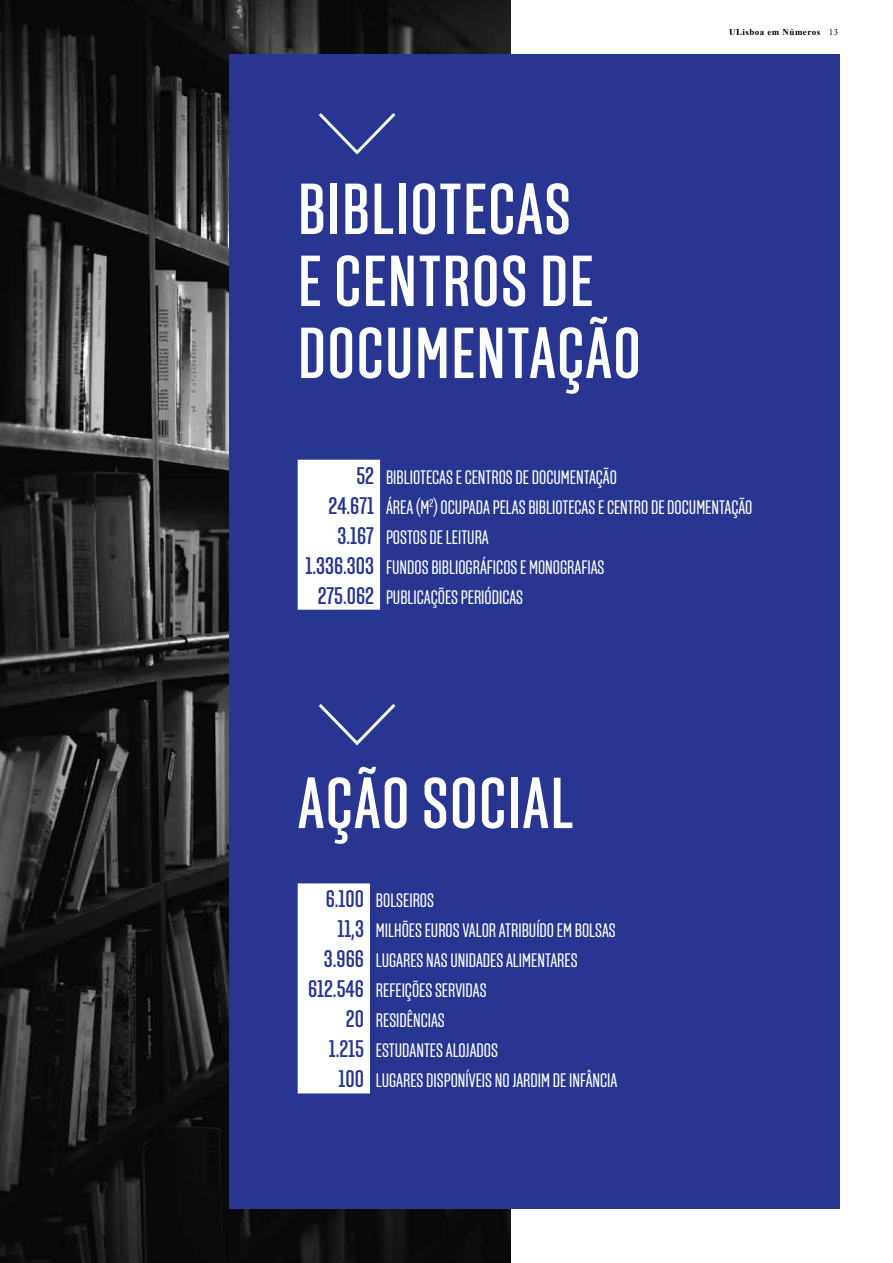
<style>
.page{position:relative;width:893px;height:1263px;background:#fff}
.page>*{position:absolute;margin:0;border:0;box-sizing:border-box;transform-origin:0 0}
.t1{font:500 72px/72px "Solido Compressed";letter-spacing:.025em;color:#fff}
.t2{font:19.5px "Solido Compressed";color:#fff}
.t3{font:700 9px "Times New Roman";letter-spacing:.05em;color:#000}
.s1{font-weight:400}
.s2{font-weight:500;font-size:24px;color:#283691}
</style>
<div class="page">
<img style="left:0;top:0;width:510px;height:1263px">
<div style="left:230px;top:54px;width:610px;height:1155px;background:#283691"></div>
<div style="left:298px;top:883px;width:72px;height:210px;background:#fff"></div>
<svg style="left:319px;top:704px;width:76px;height:41px"></svg>
<svg style="left:319px;top:113px;width:76px;height:42px"></svg>
<div style="left:298px;top:460px;width:82px;height:150px;background:#fff"></div>
<h1 class="t1" style="left:298px;top:176px;width:344px">BIBLIOTECAS<br>E CENTROS DE<br>DOCUMENTAÇÃO</h1>
<p class="t3" style="left:729px;top:26px;width:111px">ULisboa em Números <span class="s1">13</span></p>
<p class="t2" style="left:356px;top:466px;width:262px"><span class="s2">52</span> BIBLIOTECAS E CENTROS DE DOCUMENTAÇÃO</p>
<p class="t2" style="left:329px;top:496px;width:425px"><span class="s2">24.671</span> ÁREA (M<sup>2</sup>) OCUPADA PELAS BIBLIOTECAS E CENTRO DE DOCUMENTAÇÃO</p>
<p class="t2" style="left:338px;top:526px;width:153px"><span class="s2">3.167</span> POSTOS DE LEITURA</p>
<p class="t2" style="left:306px;top:556px;width:300px"><span class="s2">1.336.303</span> FUNDOS BIBLIOGRÁFICOS E MONOGRAFIAS</p>
<p class="t2" style="left:318px;top:586px;width:207px"><span class="s2">275.062</span> PUBLICAÇÕES PERIÓDICAS</p>
<h1 class="t1" style="left:298px;top:770px;width:277px">AÇÃO SOCIAL</h1>
<p class="t2" style="left:326px;top:890px;width:110px"><span class="s2">6.100</span> BOLSEIROS</p>
<p class="t2" style="left:337px;top:920px;width:280px"><span class="s2">11,3</span> MILHÕES EUROS VALOR ATRIBUÍDO EM BOLSAS</p>
<p class="t2" style="left:324px;top:950px;width:255px"><span class="s2">3.966</span> LUGARES NAS UNIDADES ALIMENTARES</p>
<p class="t2" style="left:308px;top:980px;width:180px"><span class="s2">612.546</span> REFEIÇÕES SERVIDAS</p>
<p class="t2" style="left:346px;top:1010px;width:101px"><span class="s2">20</span> RESIDÊNCIAS</p>
<p class="t2" style="left:329px;top:1040px;width:171px"><span class="s2">1.215</span> ESTUDANTES ALOJADOS</p>
<p class="t2" style="left:339px;top:1070px;width:280px"><span class="s2">100</span> LUGARES DISPONÍVEIS NO JARDIM DE INFÂNCIA</p>
</div>
